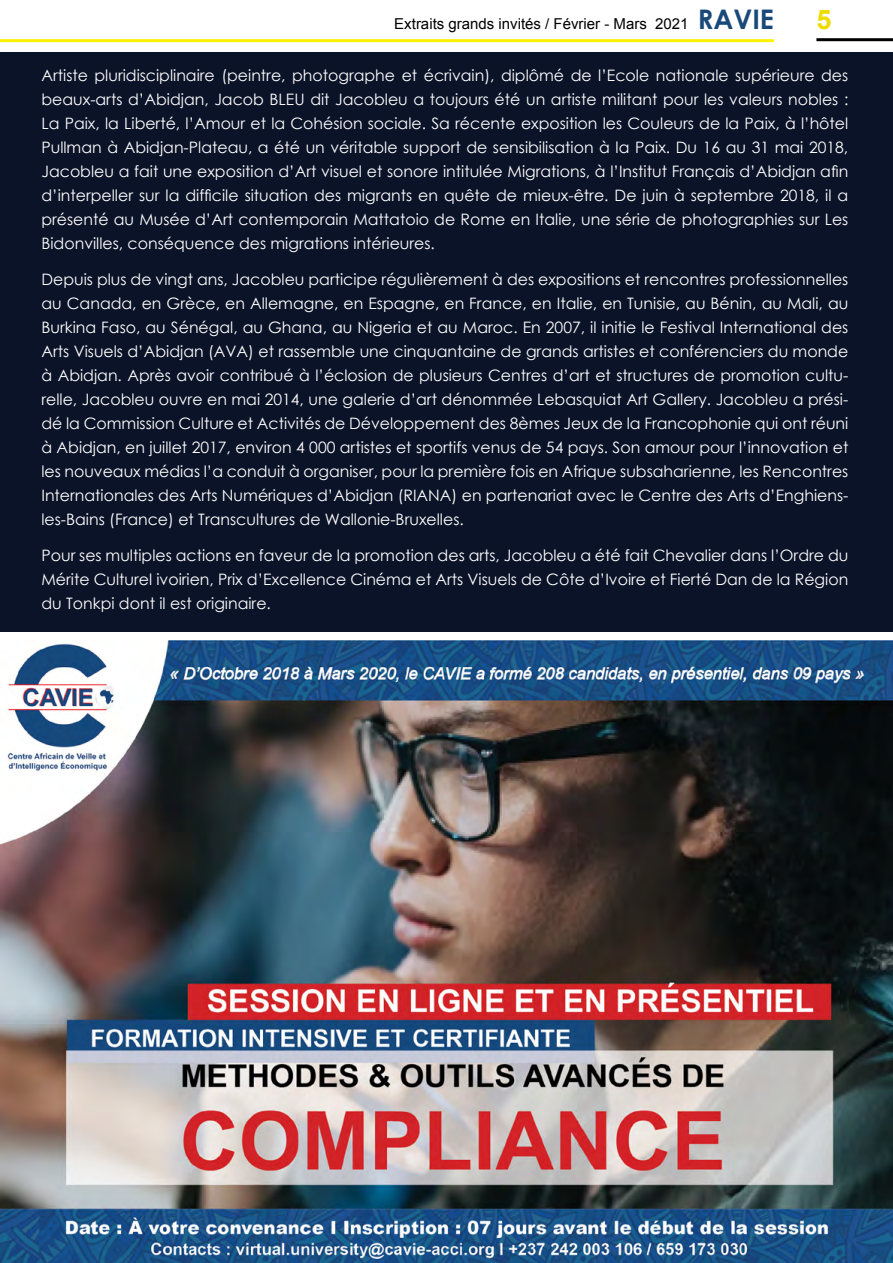
<style>
.page{position:relative;width:893px;height:1263px;background:#fff}
.page>*{position:absolute;margin:0;border:0;box-sizing:border-box;transform-origin:0 0}
.t1{font:700 27px "Arial";color:#eedc00}
.t2{font:15.75px/24px "Century Gothic";color:#fff;text-align:justify}
.t3{font:15px "Arial";color:#000}
.s1{font-family:"Century Gothic";font-weight:700;font-size:27px;color:#19497a}
</style>
<div class="page">
<hr style="left:0;top:39px;width:774px;height:3px;background:#fff200">
<hr style="left:816px;top:38px;width:77px;height:3px;background:#000">
<img style="left:1px;top:640px;width:892px;height:623px">
<div style="left:0;top:52px;width:893px;height:579px;background:#0b1328"></div>
<p class="t3" style="left:394px;top:14px;width:381px">Extraits grands invités / Février - Mars 2021 <span class="s1">RAVIE</span></p>
<h1 class="t1" style="left:816px;top:2px;width:17px">5</h1>
<p class="t2" style="left:41px;top:63px;width:808px">Artiste pluridisciplinaire (peintre, photographe et écrivain), diplômé de l’Ecole nationale supérieure des beaux-arts d’Abidjan, Jacob BLEU dit Jacobleu a toujours été un artiste militant pour les valeurs nobles :<br>La Paix, la Liberté, l’Amour et la Cohésion sociale. Sa récente exposition les Couleurs de la Paix, à l’hôtel Pullman à Abidjan-Plateau, a été un véritable support de sensibilisation à la Paix. Du 16 au 31 mai 2018, Jacobleu a fait une exposition d’Art visuel et sonore intitulée Migrations, à l’Institut Français d’Abidjan afin d’interpeller sur la difficile situation des migrants en quête de mieux-être. De juin à septembre 2018, il a présenté au Musée d’Art contemporain Mattatoio de Rome en Italie, une série de photographies sur Les Bidonvilles, conséquence des migrations intérieures.</p>
<p class="t2" style="left:41px;top:267px;width:808px">Depuis plus de vingt ans, Jacobleu participe régulièrement à des expositions et rencontres professionnelles au Canada, en Grèce, en Allemagne, en Espagne, en France, en Italie, en Tunisie, au Bénin, au Mali, au Burkina Faso, au Sénégal, au Ghana, au Nigeria et au Maroc. En 2007, il initie le Festival International des Arts Visuels d’Abidjan (AVA) et rassemble une cinquantaine de grands artistes et conférenciers du monde à Abidjan. Après avoir contribué à l’éclosion de plusieurs Centres d’art et structures de promotion cultu&shy;relle, Jacobleu ouvre en mai 2014, une galerie d’art dénommée Lebasquiat Art Gallery. Jacobleu a prési&shy;dé la Commission Culture et Activités de Développement des 8èmes Jeux de la Francophonie qui ont réuni à Abidjan, en juillet 2017, environ 4 000 artistes et sportifs venus de 54 pays. Son amour pour l’innovation et les nouveaux médias l’a conduit à organiser, pour la première fois en Afrique subsaharienne, les Rencontres Internationales des Arts Numériques d’Abidjan (RIANA) en partenariat avec le Centre des Arts d’Enghiens&shy;les-Bains (France) et Transcultures de Wallonie-Bruxelles.</p>
<p class="t2" style="left:41px;top:543px;width:808px">Pour ses multiples actions en faveur de la promotion des arts, Jacobleu a été fait Chevalier dans l’Ordre du Mérite Culturel ivoirien, Prix d’Excellence Cinéma et Arts Visuels de Côte d’Ivoire et Fierté Dan de la Région du Tonkpi dont il est originaire.</p>
</div>
